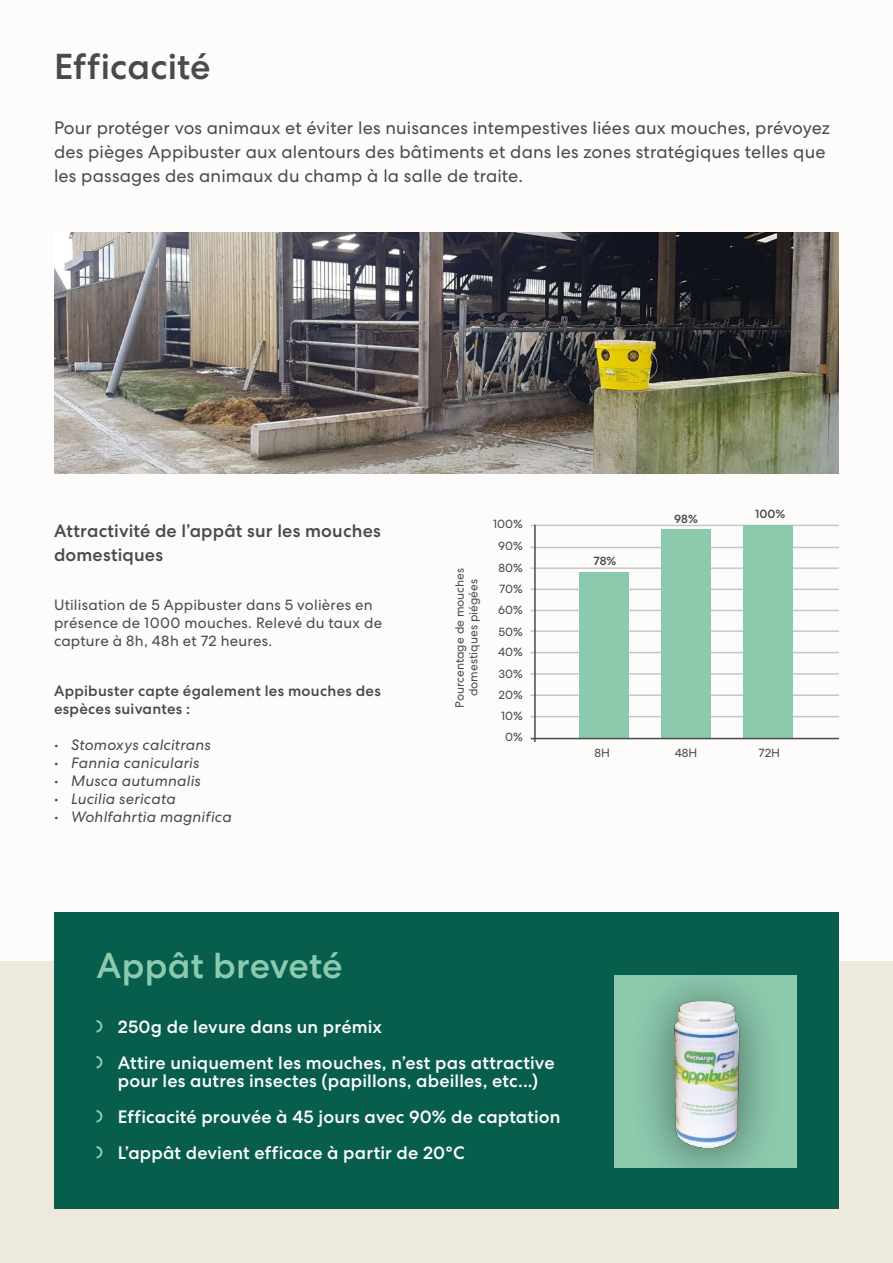
<style>
.page{position:relative;width:893px;height:1263px;background:#fdfcfb}
.page>*{position:absolute;margin:0;border:0;box-sizing:border-box;transform-origin:0 0}
.t1{font:500 36px "Centra No 2";letter-spacing:.005em;color:#8ccaae}
.t2{font:500 36px "Centra No 2";letter-spacing:.005em;color:#4a4a49}
.t3{font:18px/24px "Centra No 2";letter-spacing:.005em;color:#4a4a49}
.t4{font:500 18px/36px "Centra No 2";letter-spacing:.01em;color:#fdfcfb}
.t5{font:500 18px/24px "Centra No 2";letter-spacing:.01em;color:#4a4a49}
.t6{font:15px/18px "Centra No 2";letter-spacing:.015em;color:#4a4a49}
.t7{font:italic 15px "Centra No 2";letter-spacing:.01em;color:#4a4a49}
.t8{font:500 15px/18px "Centra No 2";letter-spacing:.02em;color:#4a4a49}
.t9{font:12px/21.3px "Centra No 2";color:#4a4a49;text-align:center}
.t10{font:500 12px "Centra No 2";letter-spacing:-.005em;color:#4a4a49}
</style>
<div class="page">
<div style="left:0;top:961px;width:893px;height:302px;background:#eee9dd"></div>
<div style="left:54px;top:912px;width:785px;height:297px;background:#075e4d"></div>
<svg style="left:97px;top:1110px;width:5px;height:12px"></svg>
<svg style="left:97px;top:1146px;width:5px;height:12px"></svg>
<svg style="left:97px;top:1056px;width:5px;height:12px"></svg>
<svg style="left:97px;top:1020px;width:5px;height:12px"></svg>
<img style="left:614px;top:975px;width:182px;height:193px">
<hr style="left:531px;top:652px;width:308px;height:1px;background:#4a4a49">
<hr style="left:531px;top:694px;width:308px;height:2px;background:#4a4a49">
<hr style="left:531px;top:716px;width:308px;height:1px;background:#4a4a49">
<hr style="left:531px;top:630px;width:308px;height:2px;background:#4a4a49">
<hr style="left:531px;top:673px;width:308px;height:2px;background:#4a4a49">
<hr style="left:531px;top:610px;width:308px;height:1px;background:#4a4a49">
<hr style="left:531px;top:589px;width:308px;height:1px;background:#4a4a49">
<hr style="left:531px;top:567px;width:308px;height:2px;background:#4a4a49">
<hr style="left:531px;top:547px;width:308px;height:1px;background:#4a4a49">
<hr style="left:531px;top:525px;width:308px;height:1px;background:#4a4a49">
<div style="left:579px;top:572px;width:49px;height:166px;background:#8ccaae"></div>
<div style="left:661px;top:529px;width:49px;height:209px;background:#8ccaae"></div>
<div style="left:743px;top:525px;width:49px;height:213px;background:#8ccaae"></div>
<hr style="left:534px;top:525px;width:2px;height:217px;background:#4a4a49">
<hr style="left:531px;top:738px;width:308px;height:1px;background:#4a4a49">
<img style="left:54px;top:233px;width:785px;height:241px">
<h1 class="t2" style="left:54px;top:46px;width:158px">Efficacité</h1>
<p class="t3" style="left:54px;top:116px;width:777px">Pour protéger vos animaux et éviter les nuisances intempestives liées aux mouches, prévoyez des pièges Appibuster aux alentours des bâtiments et dans les zones stratégiques telles que les passages des animaux du champ à la salle de traite.</p>
<p class="t5" style="left:54px;top:519px;width:328px">Attractivité de l’appât sur les mouches domestiques</p>
<p class="t6" style="left:54px;top:596px;width:330px">Utilisation de 5 Appibuster dans 5 volières en présence de 1000 mouches. Relevé du taux de capture à 8h, 48h et 72 heures.</p>
<p class="t8" style="left:54px;top:682px;width:328px">Appibuster capte également les mouches des espèces suivantes :</p>
<p class="t7" style="left:54px;top:736px;width:158px">• Stomoxys calcitrans</p>
<p class="t7" style="left:54px;top:754px;width:147px">• Fannia canicularis</p>
<p class="t7" style="left:54px;top:772px;width:148px">• Musca autumnalis</p>
<p class="t7" style="left:54px;top:790px;width:123px">• Lucilia sericata</p>
<p class="t7" style="left:54px;top:808px;width:179px">• Wohlfahrtia magnifica</p>
<p class="t9" style="left:453px;top:707px;width:141px;line-height:13.5px;rotate:-90deg">Pourcentage de mouches domestiques piégées</p>
<p class="t9" style="left:493px;top:513px;width:31px">100%<br>90%<br>80%<br>70%<br>60%<br>50%<br>40%</p>
<p class="t9" style="left:498px;top:663px;width:26px;text-align:justify">30% 20% 10%</p>
<p class="t9" style="left:505px;top:726px;width:19px">0%</p>
<p class="t10" style="left:594px;top:554px;width:24px">78%</p>
<p class="t10" style="left:674px;top:511px;width:25px">98%</p>
<p class="t10" style="left:755px;top:506px;width:32px">100%</p>
<p class="t9" style="left:594px;top:742px;width:17px">8H</p>
<p class="t9" style="left:675px;top:742px;width:24px">48H</p>
<p class="t9" style="left:759px;top:742px;width:23px">72H</p>
<h1 class="t1" style="left:97px;top:945px;width:248px">Appât breveté</h1>
<p class="t4" style="left:118px;top:1008px;width:438px">250g de levure dans un prémix<br>Attire uniquement les mouches, n’est pas attractive</p>
<p class="t4" style="left:118px;top:1062px;width:444px">pour les autres insectes (papillons, abeilles, etc...)<br>Efficacité prouvée à 45 jours avec 90% de captation<br>L’appât devient efficace à partir de 20°C</p>
</div>
